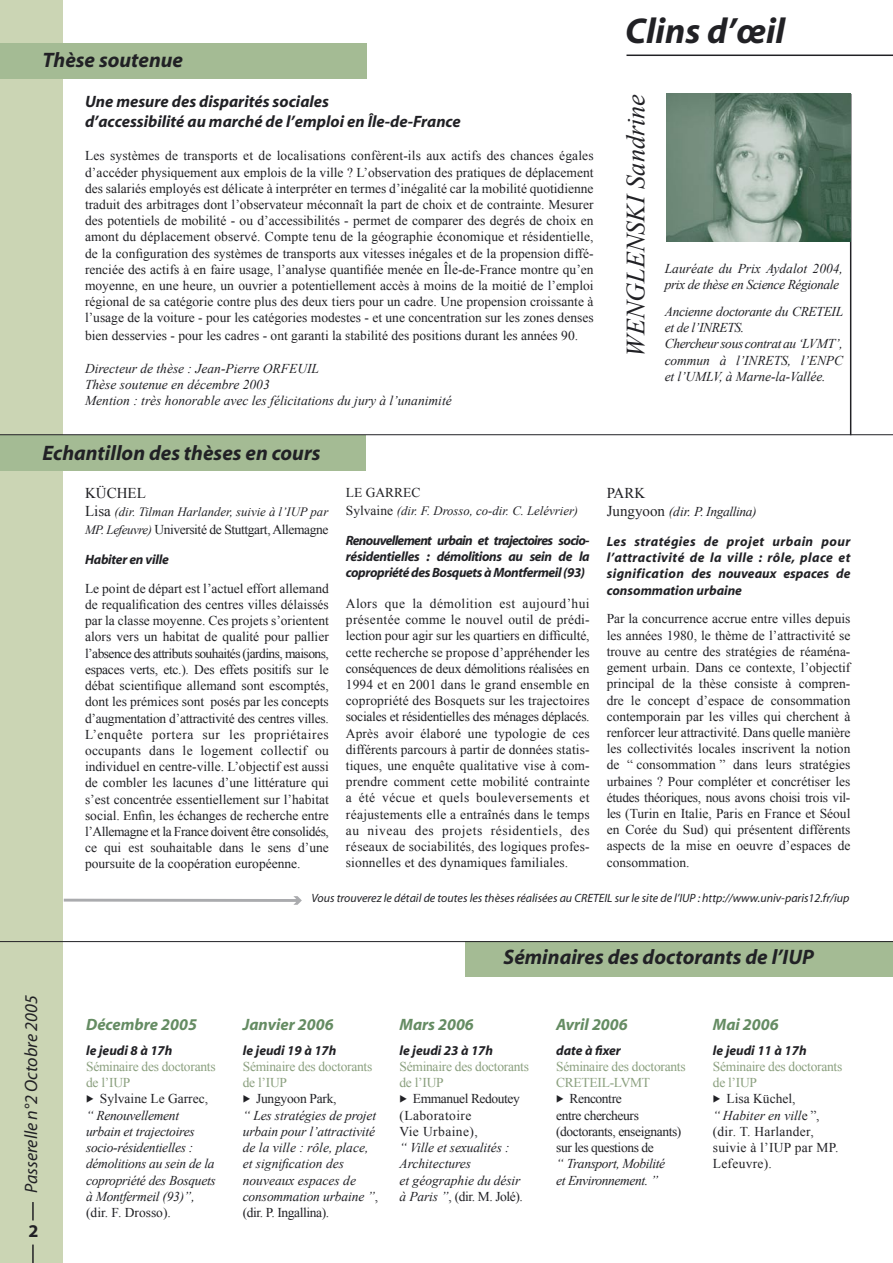
<style>
.page{position:relative;width:893px;height:1263px;background:#fff}
.page>*{position:absolute;margin:0;border:0;box-sizing:border-box;transform-origin:0 0}
.t1{font:italic 700 36px "Myriad";color:#212125}
.t2{font:italic 26.25px "Times New Roman";color:#212125}
.t3{font:italic 700 21px "Myriad";color:#212125}
.t4{font:italic 18px "Myriad";color:#212125}
.t5{font:700 18px "Myriad";color:#212125}
.t6{font:italic 700 16.5px "Myriad";color:#212125}
.t7{font:italic 700 16.5px "Myriad";color:#658c63}
.t8{font:15px "Times New Roman";color:#212125}
.t9{font:13.5px/16.2px "Times New Roman";color:#212125;text-align:justify}
.t10{font:italic 13.5px/16.2px "Times New Roman";letter-spacing:-.01em;color:#212125}
.t11{font:italic 700 13.5px/16.2px "Myriad";color:#212125;text-align:justify}
.t12{font:13.5px/16.2px "Times New Roman";letter-spacing:-.03em;color:#212125}
.t13{font:13.5px/16.2px "Times New Roman";letter-spacing:-.02em;color:#8ba07f}
.t14{font:italic 13.5px/16.2px "Times New Roman";letter-spacing:-.03em;color:#212125}
.t15{font:13.5px/16.2px "Times New Roman";letter-spacing:.02em;color:#212125}
.t16{font:italic 700 13.5px "Myriad";letter-spacing:-.02em;color:#212125}
.t17{font:italic 12.75px "Times New Roman";color:#212125}
.t18{font:italic 12px "Myriad";color:#212125}
.s1{font-style:normal;font-size:15px}
.s2{font-style:italic;font-size:12.75px}
.s3{font-style:normal;font-size:13.5px}
.s4{font-style:italic}
.s5{font-style:normal}
</style>
<div class="page">
<hr style="left:626px;top:55px;width:267px;height:1px;background:#212125">
<div style="left:0;top:0;width:63px;height:1263px;background:#cbd5b4"></div>
<div style="left:0;top:435px;width:366px;height:35px;background:#a4bb94"></div>
<div style="left:0;top:43px;width:367px;height:35px;background:#a4bb94"></div>
<hr style="left:0;top:434px;width:893px;height:1px;background:#212125">
<svg style="left:32px;top:1244px;width:2px;height:19px"></svg>
<svg style="left:32px;top:1202px;width:2px;height:18px"></svg>
<svg style="left:64px;top:896px;width:238px;height:9px"></svg>
<hr style="left:850px;top:94px;width:1px;height:341px;background:#212125">
<div style="left:466px;top:941px;width:427px;height:35px;background:#a4bb94"></div>
<hr style="left:0;top:941px;width:893px;height:1px;background:#212125">
<img style="left:666px;top:94px;width:184px;height:147px">
<p class="t3" style="left:43px;top:49px;width:142px">Thèse soutenue</p>
<p class="t6" style="left:85px;top:93px;width:245px">Une mesure des disparités sociales</p>
<p class="t6" style="left:85px;top:113px;width:377px">d’accessibilité au marché de l’emploi en Île-de-France</p>
<p class="t9" style="left:85px;top:148px;width:510px">Les systèmes de transports et de localisations confèrent-ils aux actifs des chances égales d’accéder physiquement aux emplois de la ville ? L’observation des pratiques de déplacement des salariés employés est délicate à interpréter en termes d’inégalité car la mobilité quotidienne traduit des arbitrages dont l’observateur méconnaît la part de choix et de contrainte. Mesurer des potentiels de mobilité - ou d’accessibilités - permet de comparer des degrés de choix en amont du déplacement observé. Compte tenu de la géographie économique et résidentielle, de la configuration des systèmes de transports aux vitesses inégales et de la propension diffé&shy;renciée des actifs à en faire usage, l’analyse quantifiée menée en Île-de-France montre qu’en moyenne, en une heure, un ouvrier a potentiellement accès à moins de la moitié de l’emploi régional de sa catégorie contre plus des deux tiers pour un cadre. Une propension croissante à l’usage de la voiture - pour les catégories modestes - et une concentration sur les zones denses bien desservies - pour les cadres - ont garanti la stabilité des positions durant les années 90.</p>
<p class="t10" style="left:85px;top:360px;width:236px">Directeur de thèse : Jean-Pierre ORFEUIL</p>
<p class="t10" style="left:85px;top:376px;width:186px">Thèse soutenue en décembre 2003</p>
<p class="t10" style="left:85px;top:392px;width:368px">Mention : très honorable avec les félicitations du jury à l’unanimité</p>
<p class="t1" style="left:625px;top:12px;width:162px">Clins d’œil</p>
<p class="t2" style="left:617px;top:357px;width:265px;rotate:-90deg">WENGLENSKI Sandrine</p>
<p class="t14" style="left:665px;top:260px;width:180px">Lauréate du Prix Aydalot 2004, prix de thèse en Science Régionale</p>
<p class="t10" style="left:665px;top:303px;width:180px">Ancienne doctorante du CRETEIL et de l’INRETS.</p>
<p class="t10" style="left:665px;top:335px;width:180px;text-align:justify">Chercheur sous contrat au ‘LVMT’, commun à l’INRETS, l’ENPC et l’UMLV, à Marne-la-Vallée.</p>
<p class="t3" style="left:43px;top:442px;width:280px">Echantillon des thèses en cours</p>
<p class="t8" style="left:85px;top:483px;width:62px">KÜCHEL</p>
<p class="t17" style="left:85px;top:503px;width:245px"><span class="s1">Lisa</span> (dir. Tilman Harlander, suivie à l’IUP par</p>
<p class="t12" style="left:85px;top:521px;width:245px"><span class="s2">MP. Lefeuvre)</span> Université de Stuttgart, Allemagne</p>
<p class="t16" style="left:85px;top:553px;width:85px">Habiter en ville</p>
<p class="t9" style="left:85px;top:580px;width:245px">Le point de départ est l’actuel effort allemand de requalification des centres villes délaissés par la classe moyenne. Ces projets s’orientent alors vers un habitat de qualité pour pallier l’absence des attributs souhaités (jardins, maisons, espaces verts, etc.). Des effets positifs sur le débat scientifique allemand sont escomptés, dont les prémices sont posés par les concepts d’augmentation d’attractivité des centres villes.<br>L’enquête portera sur les propriétaires occupants dans le logement collectif ou individuel en centre-ville. L’objectif est aussi de combler les lacunes d’une littérature qui s’est concentrée essentiellement sur l’habitat social. Enfin, les échanges de recherche entre l’Allemagne et la France doivent être consolidés, ce qui est souhaitable dans le sens d’une poursuite de la coopération européenne.</p>
<p class="t9" style="left:346px;top:484px;width:76px">LE GARREC</p>
<p class="t17" style="left:346px;top:502px;width:234px"><span class="s3">Sylvaine</span> (dir. F. Drosso, co-dir. C. Lelévrier)</p>
<p class="t11" style="left:346px;top:533px;width:245px">Renouvellement urbain et trajectoires socio&shy;résidentielles : démolitions au sein de la copropriété des Bosquets à Montfermeil (93)</p>
<p class="t9" style="left:346px;top:595px;width:245px">Alors que la démolition est aujourd’hui présentée comme le nouvel outil de prédi&shy;lection pour agir sur les quartiers en difficulté, cette recherche se propose d’appréhender les conséquences de deux démolitions réalisées en 1994 et en 2001 dans le grand ensemble en copropriété des Bosquets sur les trajectoires sociales et résidentielles des ménages déplacés.<br>Après avoir élaboré une typologie de ces différents parcours à partir de données statis&shy;tiques, une enquête qualitative vise à com&shy;prendre comment cette mobilité contrainte a été vécue et quels bouleversements et réajustements elle a entraînés dans le temps au niveau des projets résidentiels, des réseaux de sociabilités, des logiques profes&shy;sionnelles et des dynamiques familiales.</p>
<p class="t8" style="left:607px;top:483px;width:40px">PARK</p>
<p class="t14" style="left:607px;top:503px;width:151px"><span class="s1">Jungyoon</span> (dir. P. Ingallina)</p>
<p class="t11" style="left:607px;top:534px;width:245px">Les stratégies de projet urbain pour l’attractivité de la ville : rôle, place et signification des nouveaux espaces de consommation urbaine</p>
<p class="t9" style="left:607px;top:611px;width:245px">Par la concurrence accrue entre villes depuis les années 1980, le thème de l’attractivité se trouve au centre des stratégies de réaména&shy;gement urbain. Dans ce contexte, l’objectif principal de la thèse consiste à compren&shy;dre le concept d’espace de consommation contemporain par les villes qui cherchent à renforcer leur attractivité. Dans quelle manière les collectivités locales inscrivent la notion de “ consommation ” dans leurs stratégies urbaines ? Pour compléter et concrétiser les études théoriques, nous avons choisi trois vil&shy;les (Turin en Italie, Paris en France et Séoul en Corée du Sud) qui présentent différents aspects de la mise en oeuvre d’espaces de consommation.</p>
<p class="t18" style="left:311px;top:892px;width:540px">Vous trouverez le détail de toutes les thèses réalisées au CRETEIL sur le site de l’IUP : http://www.univ-paris12.fr/iup</p>
<p class="t4" style="left:22px;top:1193px;width:199px;rotate:-90deg">Passerelle n°2 Octobre 2005</p>
<p class="t5" style="left:28px;top:1221px;width:11px">2</p>
<p class="t7" style="left:86px;top:1015px;width:112px">Décembre 2005</p>
<p class="t11" style="left:86px;top:1043px;width:88px">le jeudi 8 à 17h</p>
<p class="t13" style="left:86px;top:1058px;width:131px">Séminaire des doctorants de l’IUP</p>
<p class="t9" style="left:86px;top:1091px;width:124px">◆ Sylvaine Le Garrec, <span class="s4">“ Renouvellement</span></p>
<p class="t10" style="left:86px;top:1123px;width:110px">urbain et trajectoires</p>
<p class="t10" style="left:86px;top:1139px;width:131px">socio-résidentielles : démolitions au sein de la copropriété des Bosquets à Montfermeil (93)”,</p>
<p class="t9" style="left:86px;top:1204px;width:86px">(dir. F. Drosso).</p>
<p class="t7" style="left:243px;top:1015px;width:92px">Janvier 2006</p>
<p class="t11" style="left:243px;top:1043px;width:95px">le jeudi 19 à 17h</p>
<p class="t13" style="left:243px;top:1058px;width:131px">Séminaire des doctorants de l’IUP</p>
<p class="t10" style="left:243px;top:1090px;width:135px">◆ <span class="s5">Jungyoon Park,<br></span>“ Les stratégies de projet urbain pour l’attractivité de la ville : rôle, place,</p>
<p class="t10" style="left:243px;top:1155px;width:137px">et signification des nouveaux espaces de consommation urbaine ”<span class="s5">, (dir. P. Ingallina).</span></p>
<p class="t3" style="left:504px;top:946px;width:312px">Séminaires des doctorants de l’IUP</p>
<p class="t7" style="left:399px;top:1015px;width:76px">Mars 2006</p>
<p class="t11" style="left:399px;top:1043px;width:95px">le jeudi 23 à 17h</p>
<p class="t13" style="left:399px;top:1058px;width:131px">Séminaire des doctorants de l’IUP</p>
<p class="t12" style="left:399px;top:1091px;width:122px">◆ Emmanuel Redoutey (Laboratoire</p>
<p class="t10" style="left:399px;top:1123px;width:112px"><span class="s5">Vie Urbaine),<br></span>“ Ville et sexualités :</p>
<p class="t10" style="left:399px;top:1155px;width:73px">Architectures</p>
<p class="t10" style="left:399px;top:1171px;width:122px">et géographie du désir</p>
<p class="t9" style="left:399px;top:1188px;width:125px"><span class="s4">à Paris ”</span>, (dir. M. Jolé).</p>
<p class="t7" style="left:556px;top:1015px;width:73px">Avril 2006</p>
<p class="t11" style="left:556px;top:1043px;width:66px">date à fixer</p>
<p class="t13" style="left:556px;top:1058px;width:131px">Séminaire des doctorants<br>CRETEIL-LVMT</p>
<p class="t12" style="left:556px;top:1091px;width:127px">◆ Rencontre<br>entre chercheurs (doctorants, enseignants) sur les questions de<br><span class="s4">“ Transport, Mobilité<br>et Environnement. ”</span></p>
<p class="t7" style="left:713px;top:1015px;width:67px">Mai 2006</p>
<p class="t11" style="left:713px;top:1043px;width:95px">le jeudi 11 à 17h</p>
<p class="t13" style="left:713px;top:1058px;width:131px">Séminaire des doctorants de l’IUP</p>
<p class="t9" style="left:713px;top:1091px;width:108px">◆ Lisa Küchel,<br><span class="s4">“ Habiter en vill</span>e ”,</p>
<p class="t15" style="left:713px;top:1123px;width:127px">(dir. T. Harlander, suivie à l’IUP par MP.<br>Lefeuvre).</p>
</div>
